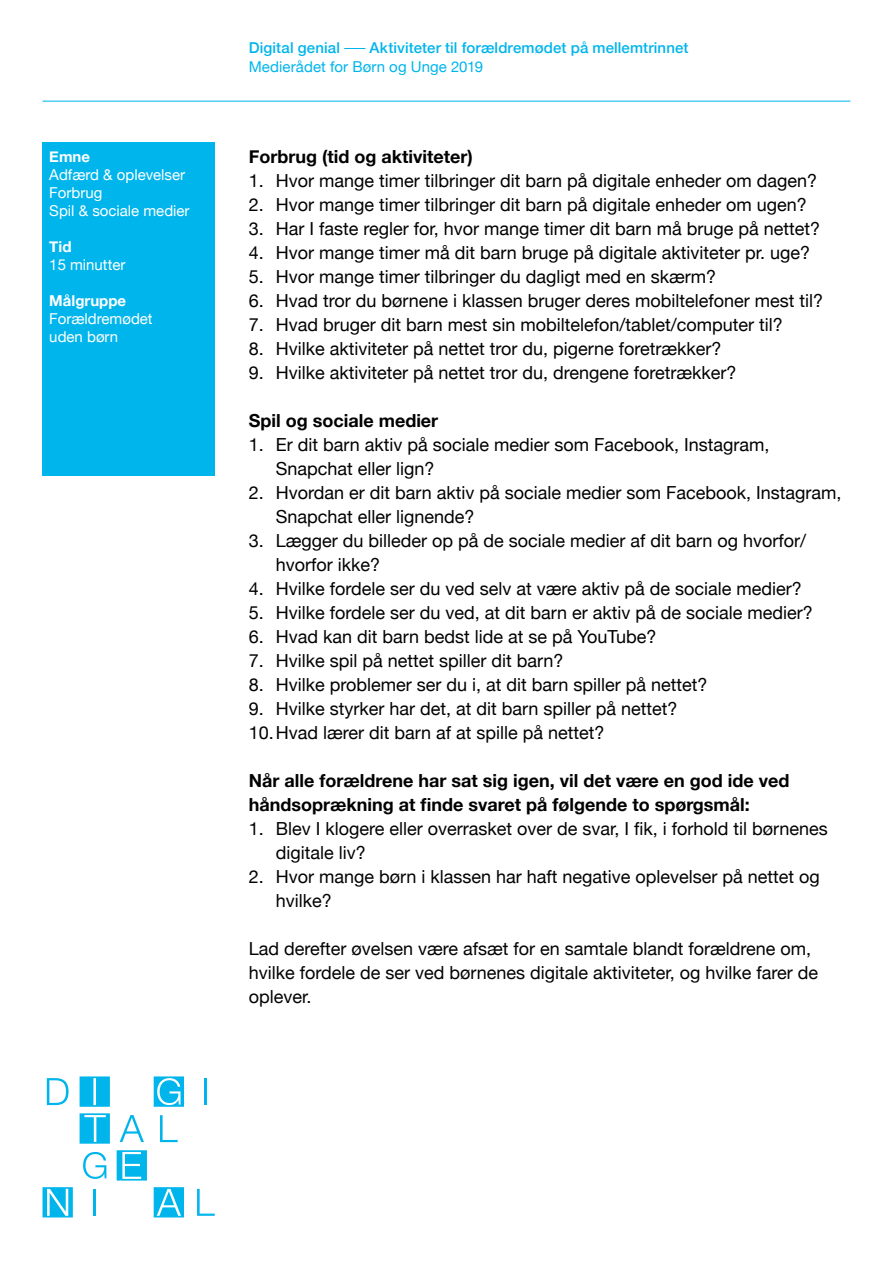
<style>
.page{position:relative;width:893px;height:1263px;background:#fff}
.page>*{position:absolute;margin:0;border:0;box-sizing:border-box;transform-origin:0 0}
.t1{font:18px/24px "Helvetica Neue";color:#000}
.t2{font:18px/24px "Helvetica Neue";color:#020203}
.t3{font:700 18px/24px "Helvetica Neue";color:#000}
.t4{font:15px/18px "Helvetica Neue";color:#fff}
.t5{font:500 15px "Helvetica Neue";letter-spacing:.01em;color:#00b5ec}
.t6{font:15px "Helvetica Neue";letter-spacing:.005em;color:#00b5ec}
.t7{font:700 15px "Helvetica Neue";color:#fff}
</style>
<div class="page">
<svg style="left:344px;top:48px;width:21px;height:1px"></svg>
<hr style="left:43px;top:101px;width:807px;height:1px;background:#00b5ec">
<svg style="left:47px;top:1078px;width:22px;height:27px"></svg>
<svg style="left:80px;top:1076px;width:30px;height:31px"></svg>
<hr style="left:205px;top:1078px;width:2px;height:27px;background:#00b5ec">
<hr style="left:93px;top:1189px;width:3px;height:27px;background:#00b5ec">
<svg style="left:80px;top:1113px;width:30px;height:31px"></svg>
<svg style="left:120px;top:1115px;width:24px;height:27px"></svg>
<svg style="left:154px;top:1187px;width:30px;height:30px"></svg>
<svg style="left:160px;top:1115px;width:18px;height:27px"></svg>
<svg style="left:197px;top:1189px;width:18px;height:27px"></svg>
<svg style="left:43px;top:1187px;width:30px;height:30px"></svg>
<svg style="left:83px;top:1152px;width:23px;height:27px"></svg>
<svg style="left:154px;top:1076px;width:30px;height:31px"></svg>
<svg style="left:117px;top:1150px;width:30px;height:30px"></svg>
<div style="left:43px;top:142px;width:172px;height:334px;background:#00b5ec"></div>
<p class="t7" style="left:49px;top:144px;width:42px">Emne</p>
<p class="t4" style="left:49px;top:166px;width:142px">Adfærd &amp; oplevelser<br>Forbrug<br>Spil &amp; sociale medier</p>
<p class="t7" style="left:49px;top:234px;width:24px">Tid</p>
<p class="t4" style="left:49px;top:256px;width:78px">15 minutter</p>
<p class="t7" style="left:49px;top:288px;width:78px">Målgruppe</p>
<p class="t4" style="left:49px;top:310px;width:105px">Forældremødet uden børn</p>
<p class="t5" style="left:249px;top:36px;width:93px">Digital genial</p>
<p class="t5" style="left:370px;top:36px;width:320px">Aktiviteter til forældremødet på mellemtrinnet</p>
<p class="t6" style="left:249px;top:56px;width:236px">Medierådet for Børn og Unge 2019</p>
<p class="t3" style="left:249px;top:146px;width:225px">Forbrug (tid og aktiviteter)</p>
<p class="t1" style="left:249px;top:170px;width:570px">1. Hvor mange timer tilbringer dit barn på digitale enheder om dagen?</p>
<p class="t1" style="left:249px;top:194px;width:560px">2. Hvor mange timer tilbringer dit barn på digitale enheder om ugen?</p>
<p class="t1" style="left:249px;top:218px;width:573px">3. Har I faste regler for, hvor mange timer dit barn må bruge på nettet?</p>
<p class="t1" style="left:249px;top:242px;width:563px">4. Hvor mange timer må dit barn bruge på digitale aktiviteter pr. uge?</p>
<p class="t1" style="left:249px;top:266px;width:469px">5. Hvor mange timer tilbringer du dagligt med en skærm?</p>
<p class="t1" style="left:249px;top:290px;width:576px">6. Hvad tror du børnene i klassen bruger deres mobiltelefoner mest til?</p>
<p class="t1" style="left:249px;top:314px;width:536px">7. Hvad bruger dit barn mest sin mobiltelefon/tablet/computer til?</p>
<p class="t1" style="left:249px;top:338px;width:474px">8. Hvilke aktiviteter på nettet tror du, pigerne foretrækker?</p>
<p class="t1" style="left:249px;top:362px;width:489px">9. Hvilke aktiviteter på nettet tror du, drengene foretrækker?</p>
<p class="t3" style="left:249px;top:409px;width:191px">Spil og sociale medier</p>
<p class="t1" style="left:276px;top:434px;width:495px;text-indent:-27px">1. Er dit barn aktiv på sociale medier som Facebook, Instagram,<br>Snapchat eller lign?</p>
<p class="t1" style="left:276px;top:482px;width:567px;text-indent:-27px">2. Hvordan er dit barn aktiv på sociale medier som Facebook, Instagram,<br>Snapchat eller lignende?</p>
<p class="t1" style="left:276px;top:530px;width:532px;text-indent:-27px">3. Lægger du billeder op på de sociale medier af dit barn og hvorfor/ hvorfor ikke?</p>
<p class="t1" style="left:249px;top:578px;width:555px">4. Hvilke fordele ser du ved selv at være aktiv på de sociale medier?</p>
<p class="t1" style="left:249px;top:602px;width:566px">5. Hvilke fordele ser du ved, at dit barn er aktiv på de sociale medier?</p>
<p class="t1" style="left:249px;top:626px;width:409px">6. Hvad kan dit barn bedst lide at se på YouTube?</p>
<p class="t1" style="left:249px;top:650px;width:316px">7. Hvilke spil på nettet spiller dit barn?</p>
<p class="t1" style="left:249px;top:674px;width:460px">8. Hvilke problemer ser du i, at dit barn spiller på nettet?</p>
<p class="t1" style="left:249px;top:698px;width:430px">9. Hvilke styrker har det, at dit barn spiller på nettet?<br>10.Hvad lærer dit barn af at spille på nettet?</p>
<p class="t3" style="left:249px;top:769px;width:542px">Når alle forældrene har sat sig igen, vil det være en god ide ved håndsoprækning at finde svaret på følgende to spørgsmål:</p>
<p class="t2" style="left:276px;top:818px;width:554px;text-indent:-27px">1. Blev I klogere eller overrasket over de svar, I fik, i forhold til børnenes digitale liv?</p>
<p class="t2" style="left:276px;top:866px;width:546px;text-indent:-27px">2. Hvor mange børn i klassen har haft negative oplevelser på nettet og hvilke?</p>
<p class="t2" style="left:249px;top:938px;width:571px">Lad derefter øvelsen være afsæt for en samtale blandt forældrene om, hvilke fordele de ser ved børnenes digitale aktiviteter, og hvilke farer de oplever.</p>
</div>
